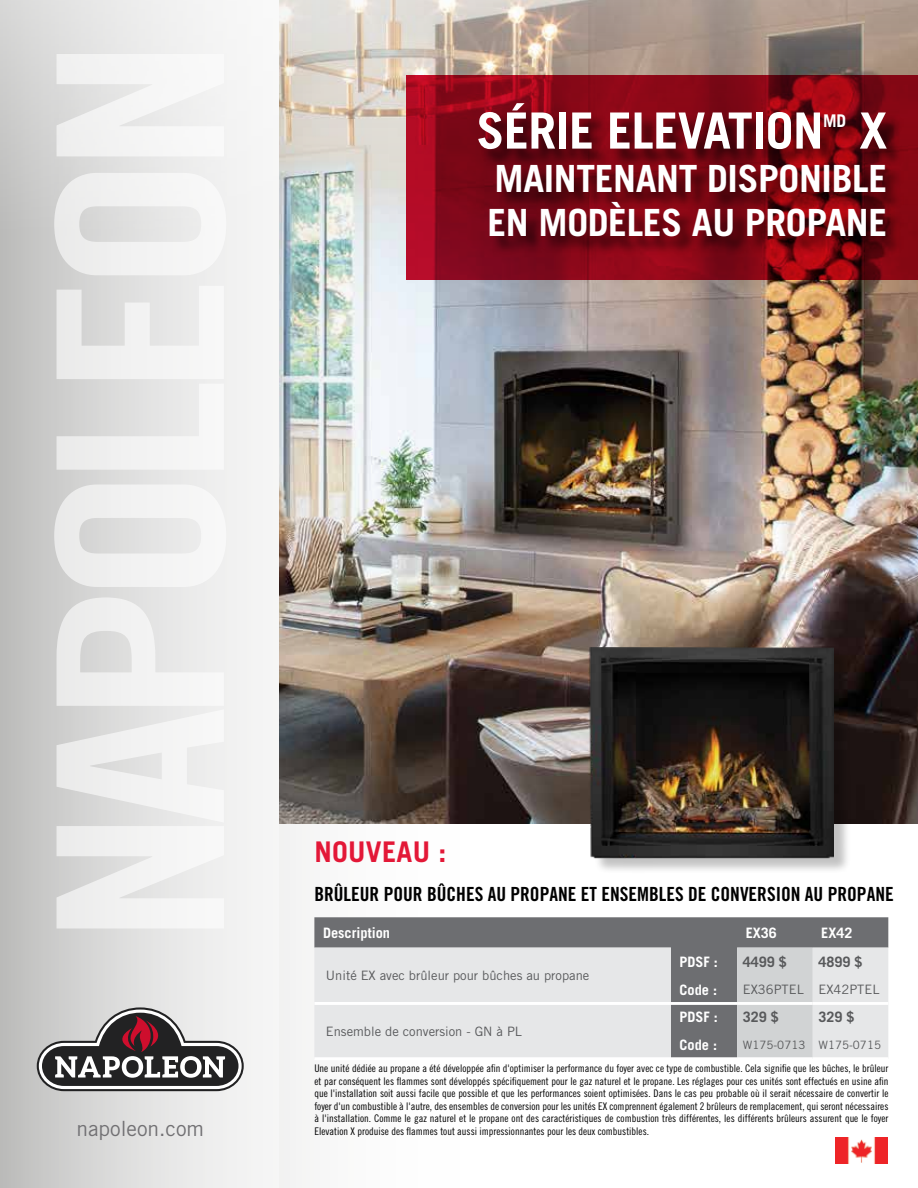
<style>
.page{position:relative;width:918px;height:1188px;background:#fff}
.page>*{position:absolute;margin:0;border:0;box-sizing:border-box;transform-origin:0 0}
.t1{font:700 49.95px "Trade Gothic LT Std";letter-spacing:-.01em;color:#fff}
.t2{font:700 37.5px/43.5px "Trade Gothic LT Std";letter-spacing:-.01em;color:#fff}
.t3{font:700 28.5px "Trade Gothic LT Std";letter-spacing:.01em;color:#e31837}
.t4{font:21px "Trade Gothic LT Std";color:#717073}
.t5{font:19.5px "Trade Gothic LT Std Bd Cn 20";color:#000}
.t6{font:700 17.55px "Trade Gothic LT Std";color:#fff}
.t7{font:700 14.4px "Trade Gothic LT Std";color:#fff}
.t8{font:700 14.4px "Trade Gothic LT Std";color:#58595b}
.t9{font:12.9px "Trade Gothic LT Std";color:#58595b}
.t10{font:11.55px "Trade Gothic LT Std";color:#58595b}
.t11{font:10.5px/12.6px "Trade Gothic LT Std Cn 18";color:#000;text-align:justify}
</style>
<div class="page">
<img style="left:509px;top:280px;width:409px;height:544px">
<img style="left:279px;top:271px;width:230px;height:917px">
<div style="left:0;top:0;width:279px;height:1188px;background:linear-gradient(to right,#c0c0bf,#fcfcfc)"></div>
<svg style="left:0;top:0;width:918px;height:271px"></svg>
<svg style="left:57px;top:597px;width:167px;height:331px"></svg>
<svg style="left:54px;top:485px;width:172px;height:102px"></svg>
<svg style="left:57px;top:286px;width:167px;height:184px"></svg>
<svg style="left:54px;top:173px;width:172px;height:102px"></svg>
<svg style="left:57px;top:54px;width:167px;height:102px"></svg>
<svg style="left:37px;top:1007px;width:207px;height:84px"></svg>
<svg style="left:406px;top:75px;width:512px;height:205px;background:#8d0818"></svg>
<img style="left:835px;top:1138px;width:53px;height:25px">
<div style="left:593px;top:649px;width:258px;height:226px;background:#000;opacity:.24"></div>
<img style="left:585px;top:647px;width:249px;height:213px">
<div style="left:314px;top:917px;width:574px;height:31px;background:#6d6e71"></div>
<svg style="left:314px;top:948px;width:574px;height:109px;background:#d5d6d8"></svg>
<div style="left:737px;top:948px;width:76px;height:109px;background:#d1d3d4"></div>
<hr style="left:314px;top:1057px;width:357px;height:3px;background:#fff">
<hr style="left:314px;top:1002px;width:357px;height:3px;background:#fff">
<hr style="left:671px;top:1002px;width:66px;height:3px;background:#fff">
<hr style="left:737px;top:1002px;width:76px;height:3px;background:#fff">
<hr style="left:813px;top:1002px;width:75px;height:3px;background:#fff">
<div style="left:480px;top:105px;width:424px;height:150px;background:#000;opacity:.6"></div>
<h1 class="t1" style="left:477px;top:100px;width:348px">SÉRIE ELEVATION</h1>
<h3 class="t6" style="left:823px;top:110px;width:25px">MD</h3>
<h1 class="t1" style="left:859px;top:100px;width:29px">X</h1>
<h2 class="t2" style="left:488px;top:156px;width:401px">MAINTENANT DISPONIBLE<br>EN MODÈLES AU PROPANE</h2>
<h3 class="t4" style="left:76px;top:1115px;width:129px">napoleon.com</h3>
<h3 class="t3" style="left:314px;top:834px;width:134px">NOUVEAU :</h3>
<h3 class="t5" style="left:314px;top:882px;width:581px">BRÛLEUR POUR BÛCHES AU PROPANE ET ENSEMBLES DE CONVERSION AU PROPANE</h3>
<h3 class="t7" style="left:323px;top:924px;width:69px">Description</h3>
<h3 class="t7" style="left:746px;top:924px;width:33px">EX36</h3>
<h3 class="t7" style="left:821px;top:924px;width:33px">EX42</h3>
<p class="t9" style="left:326px;top:968px;width:265px">Unité EX avec brûleur pour bûches au propane</p>
<h3 class="t7" style="left:680px;top:953px;width:40px">PDSF :</h3>
<h3 class="t8" style="left:743px;top:953px;width:45px">4499 $</h3>
<h3 class="t8" style="left:818px;top:953px;width:45px">4899 $</h3>
<h3 class="t7" style="left:680px;top:981px;width:39px">Code :</h3>
<p class="t9" style="left:743px;top:982px;width:138px">EX36PTEL EX42PTEL</p>
<h3 class="t7" style="left:680px;top:1008px;width:40px">PDSF :</h3>
<h3 class="t8" style="left:743px;top:1008px;width:37px">329 $</h3>
<h3 class="t8" style="left:818px;top:1008px;width:37px">329 $</h3>
<h3 class="t7" style="left:680px;top:1036px;width:39px">Code :</h3>
<p class="t10" style="left:743px;top:1038px;width:140px">W175-0713 W175-0715</p>
<p class="t11" style="left:314px;top:1062px;width:576px">Une unité dédiée au propane a été développée afin d'optimiser la performance du foyer avec ce type de combustible. Cela signifie que les bûches, le brûleur et par conséquent les flammes sont développés spécifiquement pour le gaz naturel et le propane. Les réglages pour ces unités sont effectués en usine afin que l'installation soit aussi facile que possible et que les performances soient optimisées. Dans le cas peu probable où il serait nécessaire de convertir le foyer d'un combustible à l'autre, des ensembles de conversion pour les unités EX comprennent également 2 brûleurs de remplacement, qui seront nécessaires à l'installation. Comme le gaz naturel et le propane ont des caractéristiques de combustion très différentes, les différents brûleurs assurent que le foyer Elevation X produise des flammes tout aussi impressionnantes pour les deux combustibles.</p>
<p class="t9" style="left:326px;top:1023px;width:198px">Ensemble de conversion - GN à PL</p>
</div>
